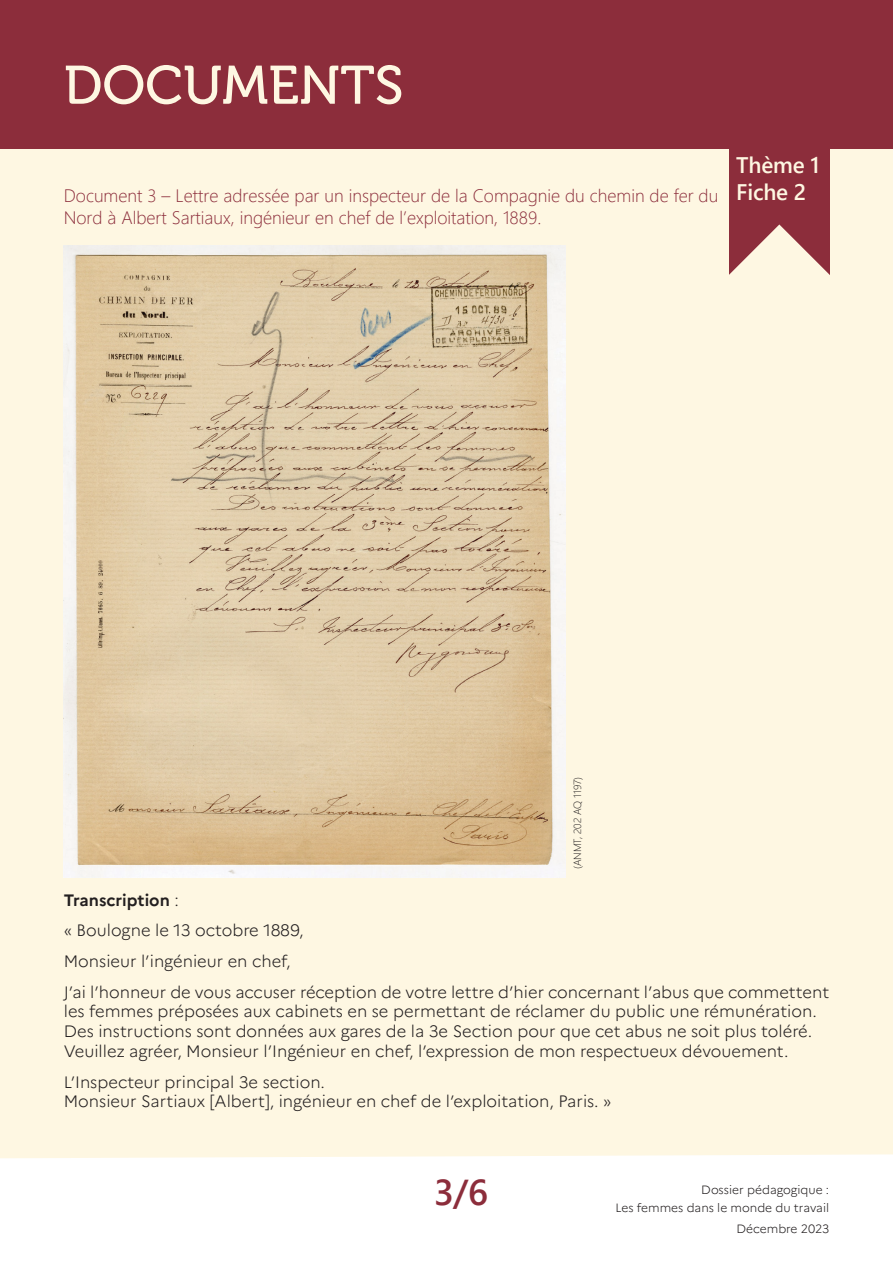
<style>
.page{position:relative;width:893px;height:1263px;background:#fff}
.page>*{position:absolute;margin:0;border:0;box-sizing:border-box;transform-origin:0 0}
.t1{font:54px "Museo 500";color:#fef7e2}
.t2{font:700 45px "Yu Gothic UI";letter-spacing:-.01em;color:#fff}
.t3{font:700 36px "Yu Gothic UI";color:#8c2d3b}
.t4{font:700 22.5px "Yu Gothic UI";letter-spacing:-.01em;color:#fef7e2}
.t5{font:300 18px/21.6px "Yu Gothic UI";color:#8c2d3b}
.t6{font:300 16.5px/19.8px "Marianne";color:#231f20}
.t7{font:700 16.5px "Marianne";color:#231f20}
.t8{font:300 12px/18px "Marianne";color:#231f20;text-align:right}
.t9{font:300 10.5px "Yu Gothic UI";color:#231f20}
.s1{font-weight:700;font-size:22.5px;color:#fef7e2}
.s2{font-weight:300}
</style>
<div class="page">
<div style="left:0;top:149px;width:893px;height:1009px;background:#fef7e2"></div>
<div style="left:0;top:0;width:893px;height:149px;background:#8c2d3b"></div>
<div style="left:729px;top:147px;width:100px;height:129px;background:#8c2d3b"></div>
<svg style="left:723px;top:224px;width:112px;height:112px"></svg>
<img style="left:64px;top:246px;width:502px;height:631px">
<h1 class="t1" style="left:64px;top:56px;width:341px">DOCUMENTS</h1>
<h2 class="t2" style="left:64px;top:75px;width:310px">Fiche questions</h2>
<h3 class="t4" style="left:736px;top:152px;width:85px">Thème 1</h3>
<p class="t5" style="left:64px;top:183px;width:744px">Document 3 – Lettre adressée par un inspecteur de la Compagnie du chemin de fer du <span class="s1">Fiche 2<br></span>Nord à Albert Sartiaux, ingénieur en chef de l’exploitation, 1889.</p>
<p class="t9" style="left:567px;top:869px;width:94px;rotate:-90deg">(ANMT, 202 AQ 1197)</p>
<p class="t7" style="left:64px;top:887px;width:117px">Transcription <span class="s2">:</span></p>
<p class="t6" style="left:64px;top:919px;width:241px">« Boulogne le 13 octobre 1889,</p>
<p class="t6" style="left:64px;top:950px;width:228px">Monsieur l’ingénieur en chef,</p>
<p class="t6" style="left:64px;top:980px;width:767px">J’ai l’honneur de vous accuser réception de votre lettre d’hier concernant l’abus que commettent les femmes préposées aux cabinets en se permettant de réclamer du public une rémunération.</p>
<p class="t6" style="left:64px;top:1020px;width:750px">Des instructions sont données aux gares de la 3e Section pour que cet abus ne soit plus toléré.</p>
<p class="t6" style="left:64px;top:1040px;width:726px">Veuillez agréer, Monsieur l’Ingénieur en chef, l’expression de mon respectueux dévouement.</p>
<p class="t6" style="left:64px;top:1070px;width:263px">L’Inspecteur principal 3e section.</p>
<p class="t6" style="left:64px;top:1090px;width:549px">Monsieur Sartiaux [Albert], ingénieur en chef de l’exploitation, Paris. »</p>
<h3 class="t3" style="left:434px;top:1171px;width:56px">3/6</h3>
<p class="t8" style="left:615px;top:1179px;width:215px">Dossier pédagogique :<br>Les femmes dans le monde du travail</p>
<p class="t8" style="left:736px;top:1219px;width:94px">Décembre 2023</p>
</div>
